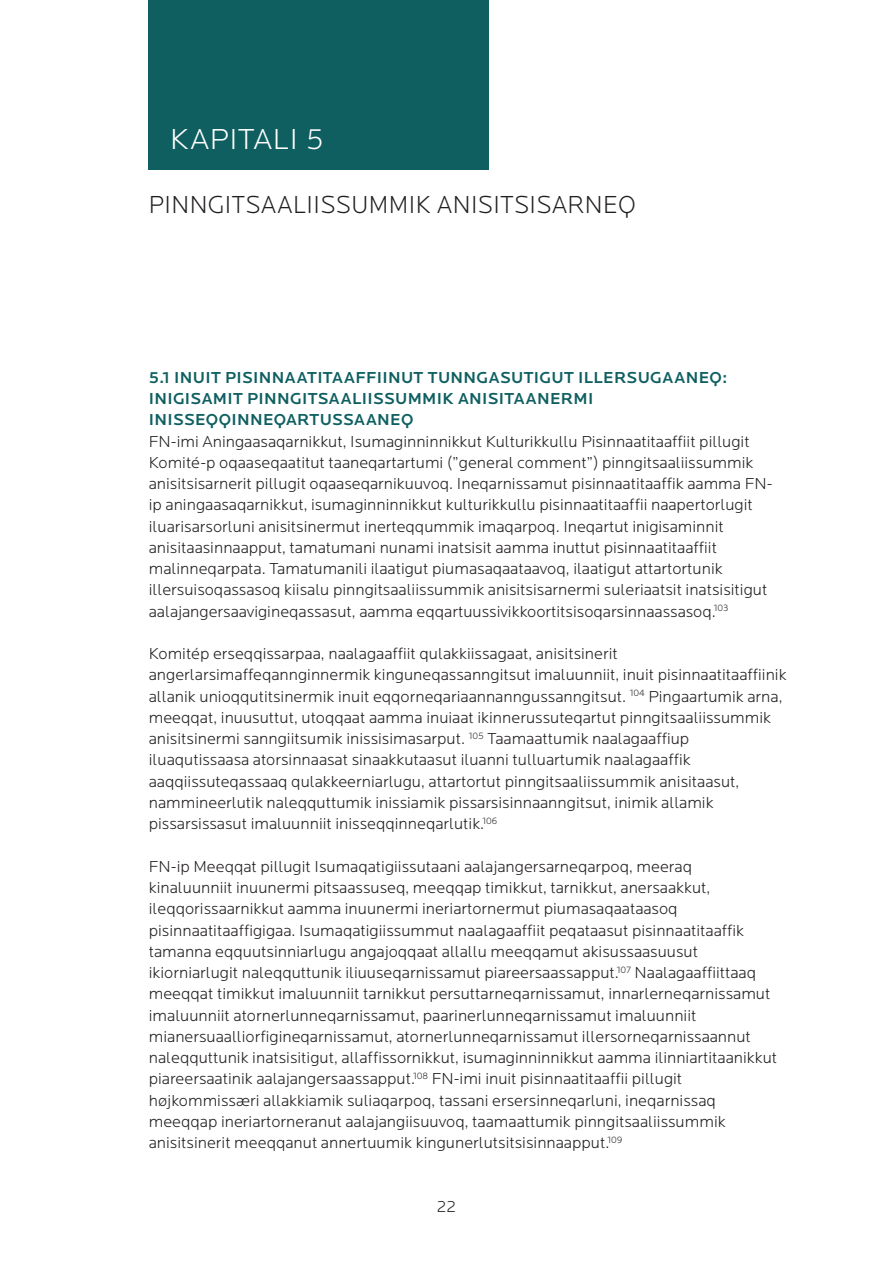
<style>
.page{position:relative;width:893px;height:1263px;background:#fff}
.page>*{position:absolute;margin:0;border:0;box-sizing:border-box;transform-origin:0 0}
.MR_1{font:300 30px "Locator";letter-spacing:.02em;color:#fff}
.MR_1_sort{font:300 25.5px "Locator";letter-spacing:.02em;color:#231f20;scale:.94 1}
.Brød_m_luft{font:300 16.5px/21.3px "Locator";color:#231f20}
.MR_2{font:500 16.5px/21.3px "Locator";letter-spacing:.02em;color:#0f5f61}
</style>
<div class="page">
<div style="left:149px;top:0;width:340px;height:170px;background:#0f5f61"></div>
<h2 class="MR_1" style="left:170px;top:123px;width:155px">KAPITALI 5</h2>
<h2 class="MR_1_sort" style="left:149px;top:191px;width:520px">PINNGITSAALIISSUMMIK ANISITSISARNEQ</h2>
<h3 class="MR_2" style="left:149px;top:367px;width:580px">5.1 INUIT PISINNAATITAAFFIINUT TUNNGASUTIGUT ILLERSUGAANEQ:<br>INIGISAMIT PINNGITSAALIISSUMMIK ANISITAANERMI<br>INISSEQQINNEQARTUSSAANEQ</h3>
<p class="Brød_m_luft" style="left:149px;top:431px;width:625px">FN-imi Aningaasaqarnikkut, Isumaginninnikkut Kulturikkullu Pisinnaatitaaffiit pillugit Komité-p oqaaseqaatitut taaneqartartumi (”general comment”) pinngitsaaliissummik anisitsisarnerit pillugit oqaaseqarnikuuvoq. Ineqarnissamut pisinnaatitaaffik aamma FN&shy;ip aningaasaqarnikkut, isumaginninnikkut kulturikkullu pisinnaatitaaffii naapertorlugit iluarisarsorluni anisitsinermut inerteqqummik imaqarpoq. Ineqartut inigisaminnit anisitaasinnaapput, tamatumani nunami inatsisit aamma inuttut pisinnaatitaaffiit malinneqarpata. Tamatumanili ilaatigut piumasaqaataavoq, ilaatigut attartortunik illersuisoqassasoq kiisalu pinngitsaaliissummik anisitsisarnermi suleriaatsit inatsisitigut aalajangersaavigineqassasut, aamma eqqartuussivikkoortitsisoqarsinnaassasoq.<sup>103</sup></p>
<p class="Brød_m_luft" style="left:149px;top:643px;width:639px">Komitép erseqqissarpaa, naalagaaffiit qulakkiissagaat, anisitsinerit angerlarsimaffeqannginnermik kinguneqassanngitsut imaluunniit, inuit pisinnaatitaaffiinik allanik unioqqutitsinermik inuit eqqorneqariaannanngussanngitsut. <sup>104</sup> Pingaartumik arna, meeqqat, inuusuttut, utoqqaat aamma inuiaat ikinnerussuteqartut pinngitsaaliissummik anisitsinermi sanngiitsumik inissisimasarput. <sup>105</sup> Taamaattumik naalagaaffiup iluaqutissaasa atorsinnaasat sinaakkutaasut iluanni tulluartumik naalagaaffik aaqqiissuteqassaaq qulakkeerniarlugu, attartortut pinngitsaaliissummik anisitaasut, nammineerlutik naleqquttumik inissiamik pissarsisinnaanngitsut, inimik allamik pissarsissasut imaluunniit inisseqqinneqarlutik.<sup>106</sup></p>
<p class="Brød_m_luft" style="left:149px;top:856px;width:630px">FN-ip Meeqqat pillugit Isumaqatigiissutaani aalajangersarneqarpoq, meeraq kinaluunniit inuunermi pitsaassuseq, meeqqap timikkut, tarnikkut, anersaakkut, ileqqorissaarnikkut aamma inuunermi ineriartornermut piumasaqaataasoq pisinnaatitaaffigigaa. Isumaqatigiissummut naalagaaffiit peqataasut pisinnaatitaaffik tamanna eqquutsinniarlugu angajoqqaat allallu meeqqamut akisussaasuusut ikiorniarlugit naleqquttunik iliuuseqarnissamut piareersaassapput.<sup>107</sup> Naalagaaffiittaaq meeqqat timikkut imaluunniit tarnikkut persuttarneqarnissamut, innarlerneqarnissamut imaluunniit atornerlunneqarnissamut, paarinerlunneqarnissamut imaluunniit mianersuaalliorfigineqarnissamut, atornerlunneqarnissamut illersorneqarnissaannut naleqquttunik inatsisitigut, allaffissornikkut, isumaginninnikkut aamma ilinniartitaanikkut piareersaatinik aalajangersaassapput.<sup>108</sup> FN-imi inuit pisinnaatitaaffii pillugit højkommissæri allakkiamik suliaqarpoq, tassani ersersinneqarluni, ineqarnissaq meeqqap ineriartorneranut aalajangiisuuvoq, taamaattumik pinngitsaaliissummik anisitsinerit meeqqanut annertuumik kingunerlutsitsisinnaapput.<sup>109</sup></p>
<p class="Brød_m_luft" style="left:437px;top:1196px;width:21px">22</p>
</div>
